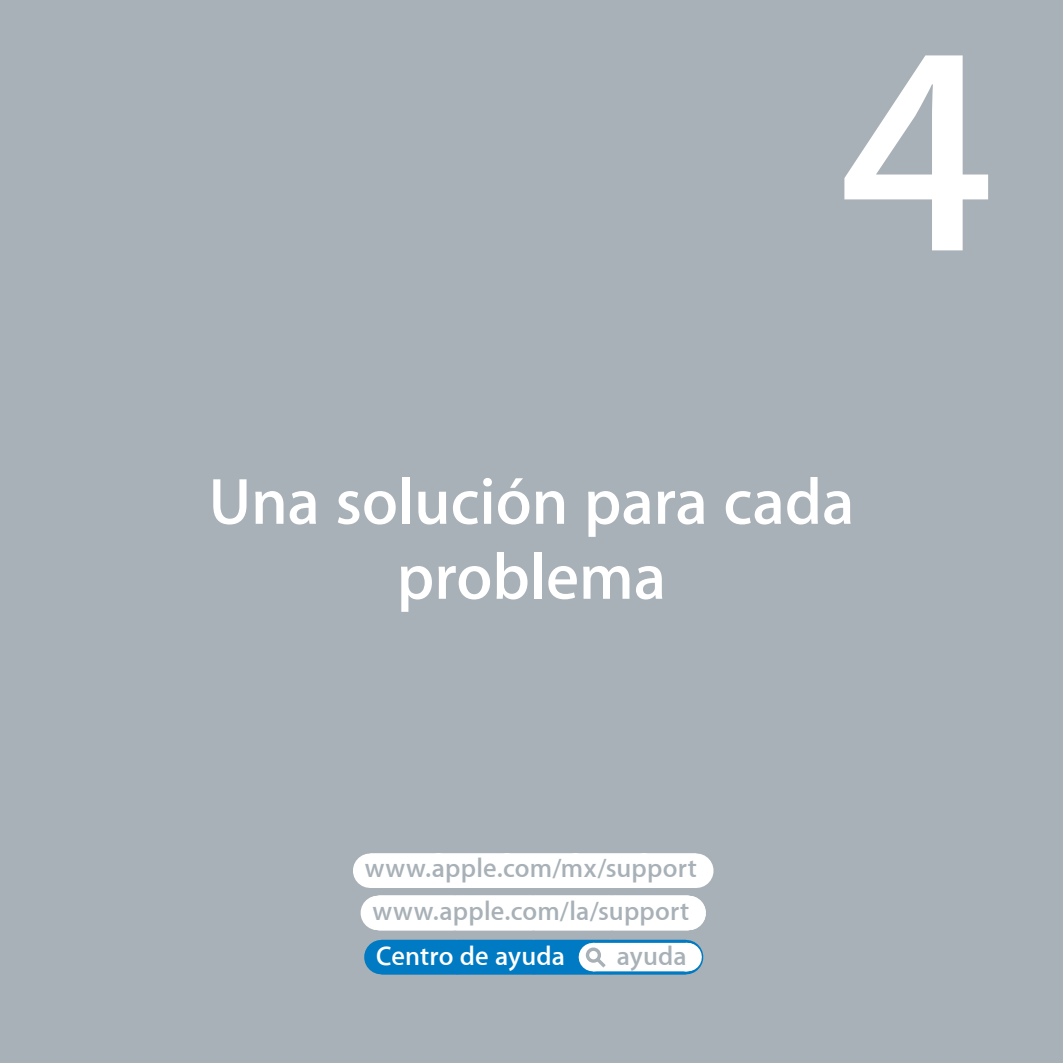
<style>
.page{position:relative;width:1063px;height:1063px;background:#a8b1b7}
.page>*{position:absolute;margin:0;border:0;box-sizing:border-box;transform-origin:0 0}
.t1{font:600 300px "Myriad Set";color:#fff}
.t2{font:600 66px/75px "Myriad Set";color:#fff;text-align:center}
.t3{font:600 27px "Myriad Set";letter-spacing:.005em;color:#a8b1b7}
.t4{font:600 27px "Myriad Set";letter-spacing:.005em;color:#fff}
</style>
<div class="page">
<svg style="left:381px;top:940px;width:307px;height:34px;background:#489fd2"></svg>
<div style="left:378px;top:896px;width:311px;height:34px;background:#fff"></div>
<div style="left:370px;top:853px;width:326px;height:35px;background:#fff"></div>
<h1 class="t1" style="left:839px;top:-37px;width:157px">4</h1>
<h2 class="t2" style="left:209px;top:463px;width:647px">Una solución para cada problema</h2>
<p class="t3" style="left:365px;top:852px;width:334px">www.apple.com/mx/support</p>
<p class="t3" style="left:373px;top:894px;width:318px">www.apple.com/la/support</p>
<p class="t3" style="left:569px;top:894px;width:121px">es/macosx</p>
<p class="t4" style="left:376px;top:939px;width:191px">Centro de ayuda</p>
<p class="t3" style="left:617px;top:939px;width:71px">ayuda</p>
</div>
